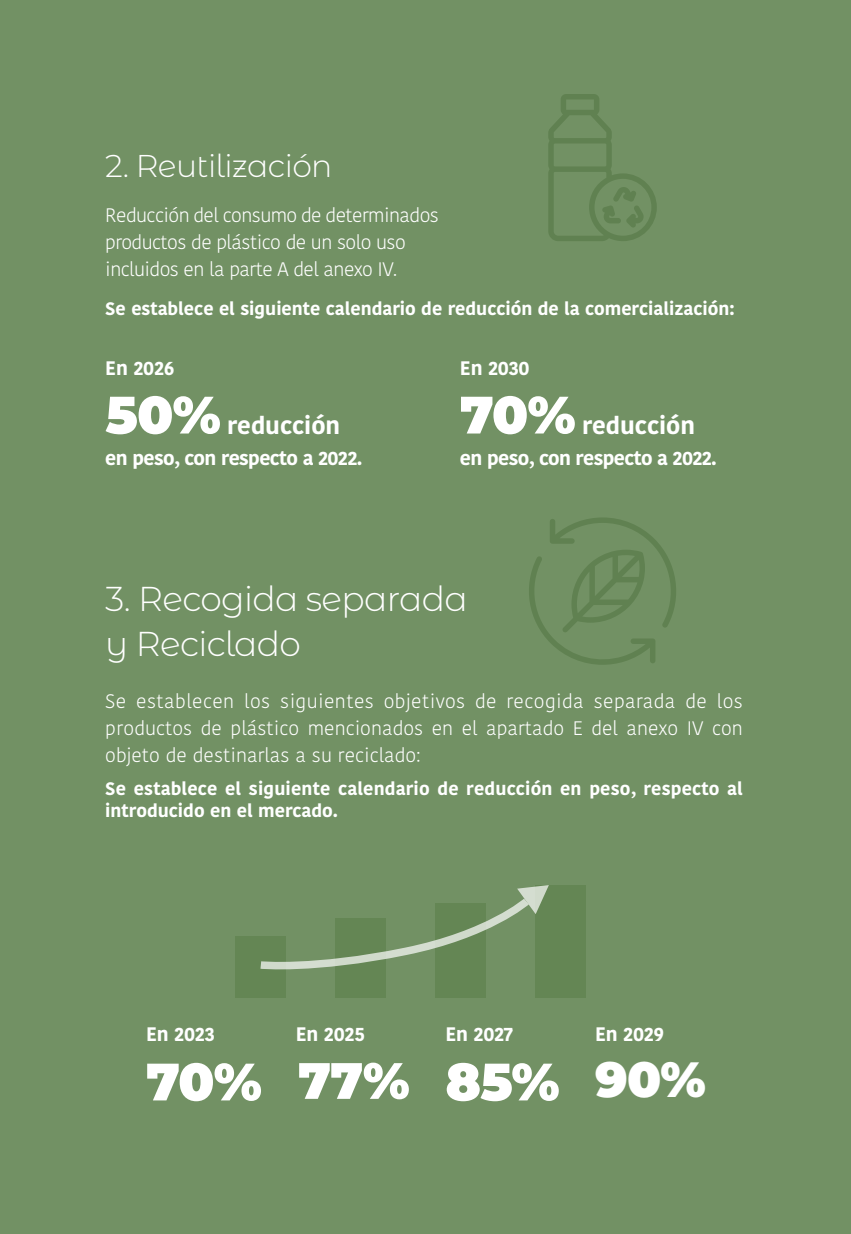
<style>
.page{position:relative;width:851px;height:1234px;background:#fff}
.page>*{position:absolute;margin:0;border:0;box-sizing:border-box;transform-origin:0 0}
.t1{font:900 52.5px "Montserrat Alternates";color:#fff}
.t2{font:900 51px "Montserrat Alternates";color:#fff}
.t3{font:900 49.5px "Montserrat Alternates";color:#fff}
.t4{font:300 34.5px "Montserrat Alternates";letter-spacing:-.02em;color:#fff}
.t5{font:300 31.5px "Montserrat Alternates";letter-spacing:-.02em;color:#fff}
.t6{font:700 24px "Kohinoor Telugu";color:#fff}
.t7{font:300 19.5px/27px "Kohinoor Telugu";letter-spacing:-.03em;color:#fff}
.t8{font:700 19.5px "Kohinoor Telugu";letter-spacing:-.03em;color:#fff}
.t9{font:700 18px/22.5px "Kohinoor Telugu";color:#fff}
.s1{font-family:"Montserrat Alternates";font-weight:900;font-size:52.5px}
</style>
<div class="page">
<div style="left:0;top:0;width:850px;height:1233px;background:#729164"></div>
<div style="left:235px;top:936px;width:50px;height:61px;background:#638553"></div>
<div style="left:335px;top:918px;width:50px;height:79px;background:#638553"></div>
<div style="left:435px;top:903px;width:50px;height:94px;background:#638553"></div>
<div style="left:535px;top:884px;width:50px;height:113px;background:#638553"></div>
<svg style="left:260px;top:884px;width:289px;height:88px"></svg>
<p class="t5" style="left:105px;top:145px;width:228px">2. Reutilización</p>
<p class="t7" style="left:105px;top:202px;width:335px">Reducción del consumo de determinados productos de plástico de un solo uso</p>
<p class="t7" style="left:105px;top:256px;width:293px">incluidos en la parte A del anexo IV.</p>
<p class="t9" style="left:105px;top:297px;width:630px">Se establece el siguiente calendario de reducción de la comercialización:</p>
<p class="t8" style="left:105px;top:356px;width:71px">En 2026</p>
<p class="t8" style="left:460px;top:356px;width:71px">En 2030</p>
<p class="t6" style="left:105px;top:411px;width:236px"><span class="s1">50%</span> reducción</p>
<p class="t6" style="left:460px;top:411px;width:237px"><span class="s1">70%</span> reducción</p>
<p class="t8" style="left:105px;top:446px;width:258px">en peso, con respecto a 2022.</p>
<p class="t8" style="left:460px;top:446px;width:258px">en peso, con respecto a 2022.</p>
<p class="t4" style="left:105px;top:575px;width:364px">3. Recogida separada</p>
<p class="t4" style="left:105px;top:620px;width:197px">y Reciclado</p>
<p class="t7" style="left:105px;top:687px;width:639px;text-align:justify">Se establecen los siguientes objetivos de recogida separada de los productos de plástico mencionados en el apartado E del anexo IV con objeto de destinarlas a su reciclado:</p>
<p class="t9" style="left:105px;top:777px;width:639px">Se establece el siguiente calendario de reducción en peso, respecto al introducido en el mercado.</p>
<p class="t8" style="left:146px;top:1023px;width:70px">En 2023</p>
<p class="t1" style="left:146px;top:1042px;width:117px">70%</p>
<p class="t8" style="left:296px;top:1023px;width:71px">En 2025</p>
<p class="t2" style="left:298px;top:1042px;width:113px">77%</p>
<p class="t8" style="left:445px;top:1023px;width:69px">En 2027</p>
<p class="t1" style="left:445px;top:1042px;width:116px">85%</p>
<p class="t8" style="left:595px;top:1023px;width:70px">En 2029</p>
<p class="t3" style="left:595px;top:1042px;width:112px">90%</p>
</div>
